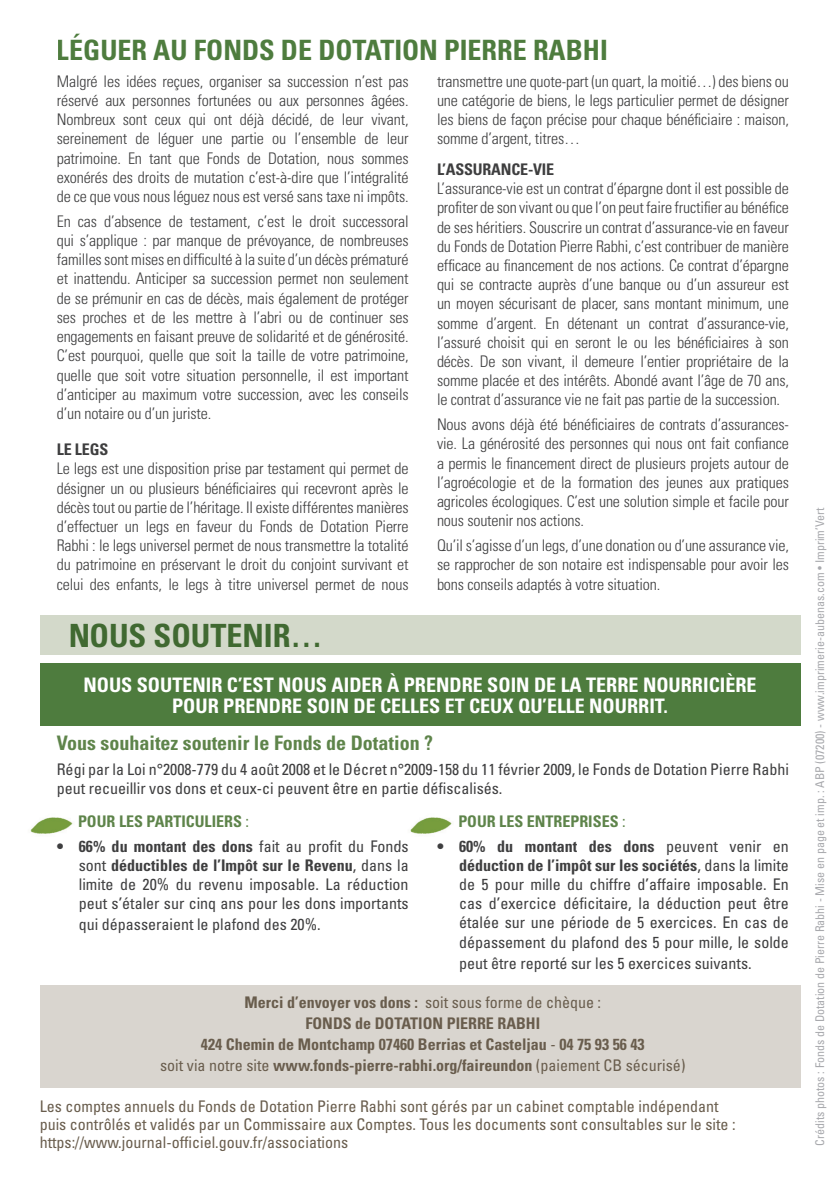
<style>
.page{position:relative;width:840px;height:1191px;background:#fff}
.page>*{position:absolute;margin:0;border:0;box-sizing:border-box;transform-origin:0 0}
.t1{font:700 condensed 32px "Univers LT Std";color:#4e7c3e}
.t2{font:700 condensed 28px "Univers LT Std";color:#4e7c3e}
.t3{font:700 condensed 20px/21px "Univers LT Std";color:#fff;text-align:center}
.t4{font:700 condensed 20px "Univers LT Std";color:#5e844a}
.t5{font:300 condensed 16px/19.2px "Univers LT Std";letter-spacing:-.01em;color:#3e3e3f;text-align:justify}
.t6{font:condensed 16px/19.2px "Univers LT Std";color:#3e3e3f;text-align:justify}
.t7{font:condensed 16px/18px "Univers LT Std";color:#695d4d}
.t8{font:700 condensed 16px/21px "Univers LT Std";color:#695d4d;text-align:center}
.t9{font:700 condensed 16px "Univers LT Std";color:#5e844a}
.t10{font:700 condensed 16px "Univers LT Std";letter-spacing:-.01em;color:#3e3e3f}
.t11{font:condensed 12px "Univers LT Std";color:#a8a9ad}
.s1{font-weight:400}
.s2{font-weight:700}
</style>
<div class="page">
<div style="left:40px;top:615px;width:759px;height:40px;background:#d3d9ca"></div>
<div style="left:40px;top:985px;width:759px;height:102px;background:#d9d5cf"></div>
<div style="left:40px;top:663px;width:759px;height:63px;background:#4e7c3e"></div>
<img style="left:410px;top:817px;width:42px;height:17px">
<img style="left:30px;top:817px;width:43px;height:17px">
<h2 class="t2" style="left:57px;top:33px;width:552px">LÉGUER AU FONDS DE DOTATION PIERRE RABHI</h2>
<p class="t5" style="left:57px;top:71px;width:353px">Malgré les idées reçues, organiser sa succession n’est pas réservé aux personnes fortunées ou aux personnes âgées.<br>Nombreux sont ceux qui ont déjà décidé, de leur vivant, sereinement de léguer une partie ou l’ensemble de leur patrimoine. En tant que Fonds de Dotation, nous sommes exonérés des droits de mutation c’est-à-dire que l’intégralité de ce que vous nous léguez nous est versé sans taxe ni impôts.</p>
<p class="t5" style="left:57px;top:212px;width:353px">En cas d’absence de testament, c’est le droit successoral qui s’applique : par manque de prévoyance, de nombreuses familles sont mises en difficulté à la suite d’un décès prématuré et inattendu. Anticiper sa succession permet non seulement de se prémunir en cas de décès, mais également de protéger ses proches et de les mettre à l’abri ou de continuer ses engagements en faisant preuve de solidarité et de générosité.<br>C’est pourquoi, quelle que soit la taille de votre patrimoine, quelle que soit votre situation personnelle, il est important d’anticiper au maximum votre succession, avec les conseils d’un notaire ou d’un juriste.</p>
<p class="t10" style="left:57px;top:439px;width:53px">LE LEGS</p>
<p class="t5" style="left:57px;top:459px;width:353px">Le legs est une disposition prise par testament qui permet de désigner un ou plusieurs bénéficiaires qui recevront après le décès tout ou partie de l’héritage. Il existe différentes manières d’effectuer un legs en faveur du Fonds de Dotation Pierre Rabhi : le legs universel permet de nous transmettre la totalité du patrimoine en préservant le droit du conjoint survivant et celui des enfants, le legs à titre universel permet de nous</p>
<h1 class="t1" style="left:68px;top:616px;width:256px">NOUS SOUTENIR…</h1>
<p class="t5" style="left:437px;top:71px;width:353px">transmettre une quote-part (un quart, la moitié…) des biens ou une catégorie de biens, le legs particulier permet de désigner les biens de façon précise pour chaque bénéficiaire : maison, somme d’argent, titres…</p>
<p class="t10" style="left:437px;top:159px;width:119px">L’ASSURANCE-VIE</p>
<p class="t5" style="left:437px;top:179px;width:353px">L’assurance-vie est un contrat d’épargne dont il est possible de profiter de son vivant ou que l’on peut faire fructifier au bénéfice de ses héritiers. Souscrire un contrat d’assurance-vie en faveur du Fonds de Dotation Pierre Rabhi, c’est contribuer de manière efficace au financement de nos actions. Ce contrat d’épargne qui se contracte auprès d’une banque ou d’un assureur est un moyen sécurisant de placer, sans montant minimum, une somme d’argent. En détenant un contrat d’assurance-vie, l’assuré choisit qui en seront le ou les bénéficiaires à son décès. De son vivant, il demeure l’entier propriétaire de la somme placée et des intérêts. Abondé avant l’âge de 70 ans, le contrat d’assurance vie ne fait pas partie de la succession.</p>
<p class="t5" style="left:437px;top:415px;width:353px">Nous avons déjà été bénéficiaires de contrats d’assurances&shy;vie. La générosité des personnes qui nous ont fait confiance a permis le financement direct de plusieurs projets autour de l’agroécologie et de la formation des jeunes aux pratiques agricoles écologiques. C’est une solution simple et facile pour nous soutenir nos actions.</p>
<p class="t5" style="left:437px;top:536px;width:353px">Qu’il s’agisse d’un legs, d’une donation ou d’une assurance vie, se rapprocher de son notaire est indispensable pour avoir les bons conseils adaptés à votre situation.</p>
<p class="t3" style="left:83px;top:674px;width:674px">NOUS SOUTENIR C’EST NOUS AIDER À PRENDRE SOIN DE LA TERRE NOURRICIÈRE<br>POUR PRENDRE SOIN DE CELLES ET CEUX QU’ELLE NOURRIT.</p>
<p class="t4" style="left:57px;top:731px;width:377px">Vous souhaitez soutenir le Fonds de Dotation ?</p>
<p class="t6" style="left:57px;top:759px;width:733px">Régi par la Loi n°2008-779 du 4 août 2008 et le Décret n°2009-158 du 11 février 2009, le Fonds de Dotation Pierre Rabhi peut recueillir vos dons et ceux-ci peuvent être en partie défiscalisés.</p>
<p class="t9" style="left:78px;top:811px;width:172px">POUR LES PARTICULIERS <span class="s1">:</span></p>
<p class="t6" style="left:79px;top:836px;width:331px;text-indent:-22px"><span class="s2">• 66% du montant des dons</span> fait au profit du Fonds sont <span class="s2">déductibles de l’Impôt sur le Revenu</span>, dans la limite de 20% du revenu imposable. La réduction peut s’étaler sur cinq ans pour les dons importants</p>
<p class="t6" style="left:79px;top:914px;width:243px">qui dépasseraient le plafond des 20%.</p>
<p class="t9" style="left:458px;top:811px;width:169px">POUR LES ENTREPRISES <span class="s1">:</span></p>
<p class="t6" style="left:459px;top:836px;width:331px;text-indent:-22px"><span class="s2">• 60% du montant des dons</span> peuvent venir en <span class="s2">déduction de l’impôt sur les sociétés</span>, dans la limite de 5 pour mille du chiffre d’affaire imposable. En cas d’exercice déficitaire, la déduction peut être étalée sur une période de 5 exercices. En cas de dépassement du plafond des 5 pour mille, le solde</p>
<p class="t6" style="left:459px;top:953px;width:294px">peut être reporté sur les 5 exercices suivants.</p>
<p class="t8" style="left:160px;top:992px;width:526px">Merci d’envoyer vos dons : <span class="s1">soit sous forme de chèque :<br></span>FONDS de DOTATION PIERRE RABHI<br>424 Chemin de Montchamp 07460 Berrias et Casteljau <span class="s1">-</span> 04 75 93 56 43<br><span class="s1">soit via notre site</span> www.fonds-pierre-rabhi.org/faireundon <span class="s1">(paiement CB sécurisé)</span></p>
<p class="t7" style="left:40px;top:1097px;width:697px">Les comptes annuels du Fonds de Dotation Pierre Rabhi sont gérés par un cabinet comptable indépendant puis contrôlés et validés par un Commissaire aux Comptes. Tous les documents sont consultables sur le site : https://www.journal-officiel.gouv.fr/associations</p>
<p class="t11" style="left:811px;top:1145px;width:639px;rotate:-90deg">Crédits photos : Fonds de Dotation de Pierre Rabhi - Mise en page et imp. : ABP (07200) - www.imprimerie-aubenas.com • Imprim’Vert</p>
</div>
